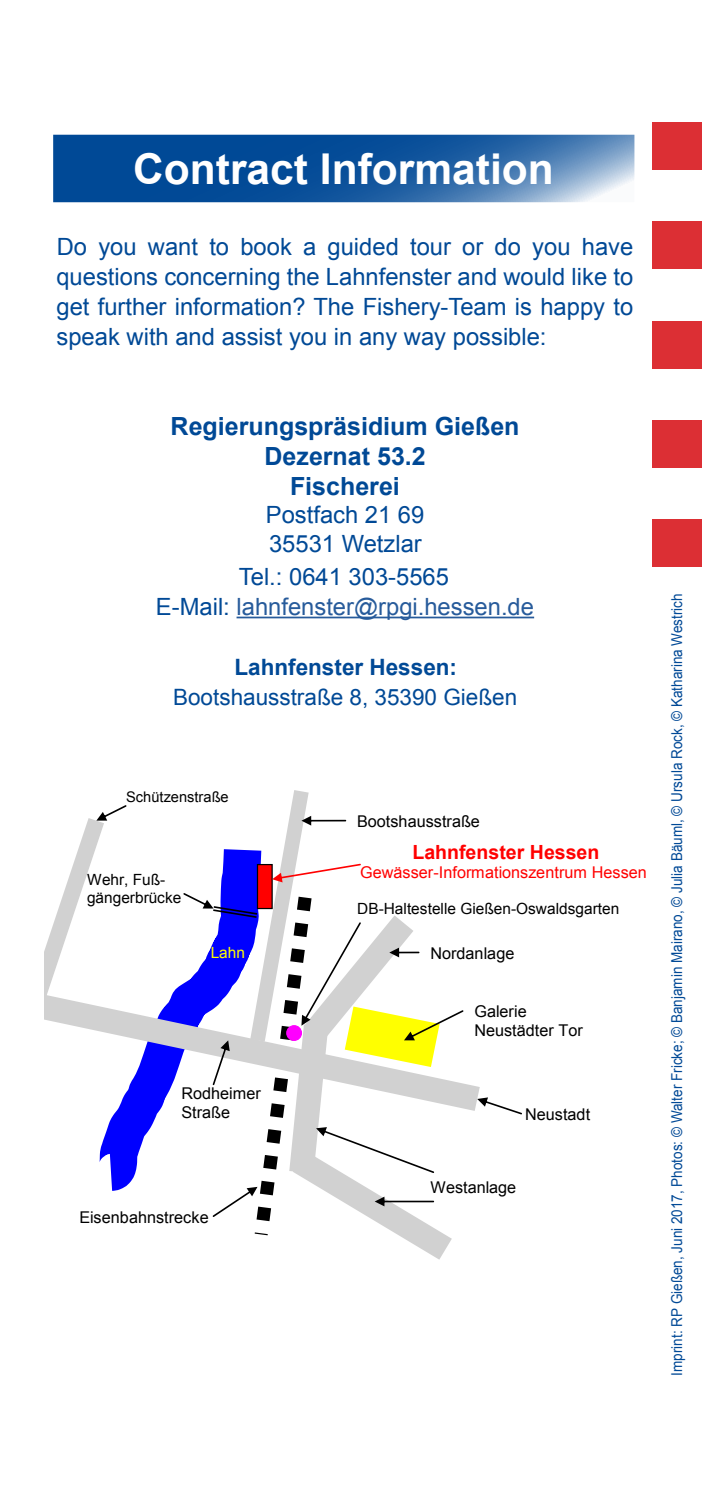
<style>
.page{position:relative;width:702px;height:1489px;background:#fff}
.page>*{position:absolute;margin:0;border:0;box-sizing:border-box;transform-origin:0 0}
.t1{font:700 42.5px "Arial";color:#fff}
.t2{font:700 25px "Arial";color:#004996}
.t3{font:23.75px/30px "Arial";color:#004996;text-align:justify}
.t4{font:23.75px "Arial";color:#275b9b}
.t5{font:22.5px "Arial";color:#004996}
.t6{font:700 22.5px "Arial";color:#004996}
.t7{font:700 19.5px "Arial";color:#f00}
.t8{font:16.25px/18.5px "Arial";color:#000}
.t9{font:16.25px "Arial";color:#f00}
.t10{font:15.5px/17.5px "Arial";color:#000}
.t11{font:15.5px "Arial";color:#ff0}
.t12{font:15px "Arial";color:#004996;scale:.9 1}
.t13{font:14.75px "Arial";color:#000}
.s1{color:#004996}
</style>
<div class="page">
<div style="left:652px;top:122px;width:50px;height:47px;background:#dc2f34"></div>
<div style="left:652px;top:221px;width:50px;height:48px;background:#dc2f34"></div>
<div style="left:652px;top:321px;width:50px;height:47px;background:#dc2f34"></div>
<hr style="left:236px;top:616px;width:298px;height:2px;background:#275b9b">
<svg style="left:56px;top:138px;width:575px;height:61px;background:#2362a4"></svg>
<div style="left:53px;top:135px;width:581px;height:67px;border:2px solid #004996"></div>
<div style="left:652px;top:420px;width:50px;height:48px;background:#dc2f34"></div>
<div style="left:652px;top:519px;width:50px;height:47px;background:#dc2f34"></div>
<svg style="left:99px;top:1127px;width:52px;height:64px"></svg>
<svg style="left:44px;top:984px;width:139px;height:143px"></svg>
<svg style="left:44px;top:805px;width:82px;height:211px"></svg>
<svg style="left:183px;top:790px;width:339px;height:470px"></svg>
<h1 class="t1" style="left:133px;top:141px;width:422px">Contract Information</h1>
<p class="t3" style="left:56px;top:232px;width:578px">Do you want to book a guided tour or do you have questions concerning the Lahnfenster and would like to get further information? The Fishery-Team is happy to speak with and assist you in any way possible:</p>
<p class="t2" style="left:171px;top:409px;width:350px">Regierungspräsidium Gießen</p>
<p class="t2" style="left:264px;top:439px;width:163px">Dezernat 53.2</p>
<p class="t2" style="left:290px;top:469px;width:111px">Fischerei</p>
<p class="t3" style="left:266px;top:500px;width:160px">Postfach 21 69</p>
<p class="t3" style="left:269px;top:529px;width:154px">35531 Wetzlar</p>
<p class="t3" style="left:239px;top:562px;width:211px">Tel.: 0641 303-5565</p>
<p class="t4" style="left:156px;top:591px;width:379px"><span class="s1">E-Mail:</span> lahnfenster@rpgi.hessen.de</p>
<p class="t6" style="left:234px;top:652px;width:224px">Lahnfenster Hessen:</p>
<p class="t5" style="left:173px;top:682px;width:345px">Bootshausstraße 8, 35390 Gießen</p>
<p class="t13" style="left:126px;top:787px;width:104px">Schützenstraße</p>
<p class="t10" style="left:87px;top:870px;width:96px">Wehr, Fuß&shy;gängerbrücke</p>
<p class="t11" style="left:211px;top:942px;width:36px">Lahn</p>
<p class="t8" style="left:181px;top:1084px;width:81px">Rodheimer<br>Straße</p>
<p class="t8" style="left:79px;top:1207px;width:131px">Eisenbahnstrecke</p>
<p class="t8" style="left:357px;top:812px;width:124px">Bootshausstraße</p>
<p class="t7" style="left:412px;top:839px;width:188px">Lahnfenster Hessen</p>
<p class="t9" style="left:360px;top:862px;width:288px">Gewässer-Informationszentrum Hessen</p>
<p class="t10" style="left:357px;top:900px;width:263px">DB-Haltestelle Gießen-Oswaldsgarten</p>
<p class="t8" style="left:430px;top:943px;width:85px">Nordanlage</p>
<p class="t8" style="left:474px;top:1002px;width:110px">Galerie<br>Neustädter Tor</p>
<p class="t8" style="left:525px;top:1105px;width:66px">Neustadt</p>
<p class="t8" style="left:430px;top:1178px;width:87px">Westanlage</p>
<p class="t12" style="left:667px;top:1375px;width:870px;rotate:-90deg">Imprint: RP Gießen, Juni 2017, Photos: © Walter Fricke; © Banjamin Mairano, © Julia Bäuml, © Ursula Rock, © Katharina Westrich</p>
</div>
